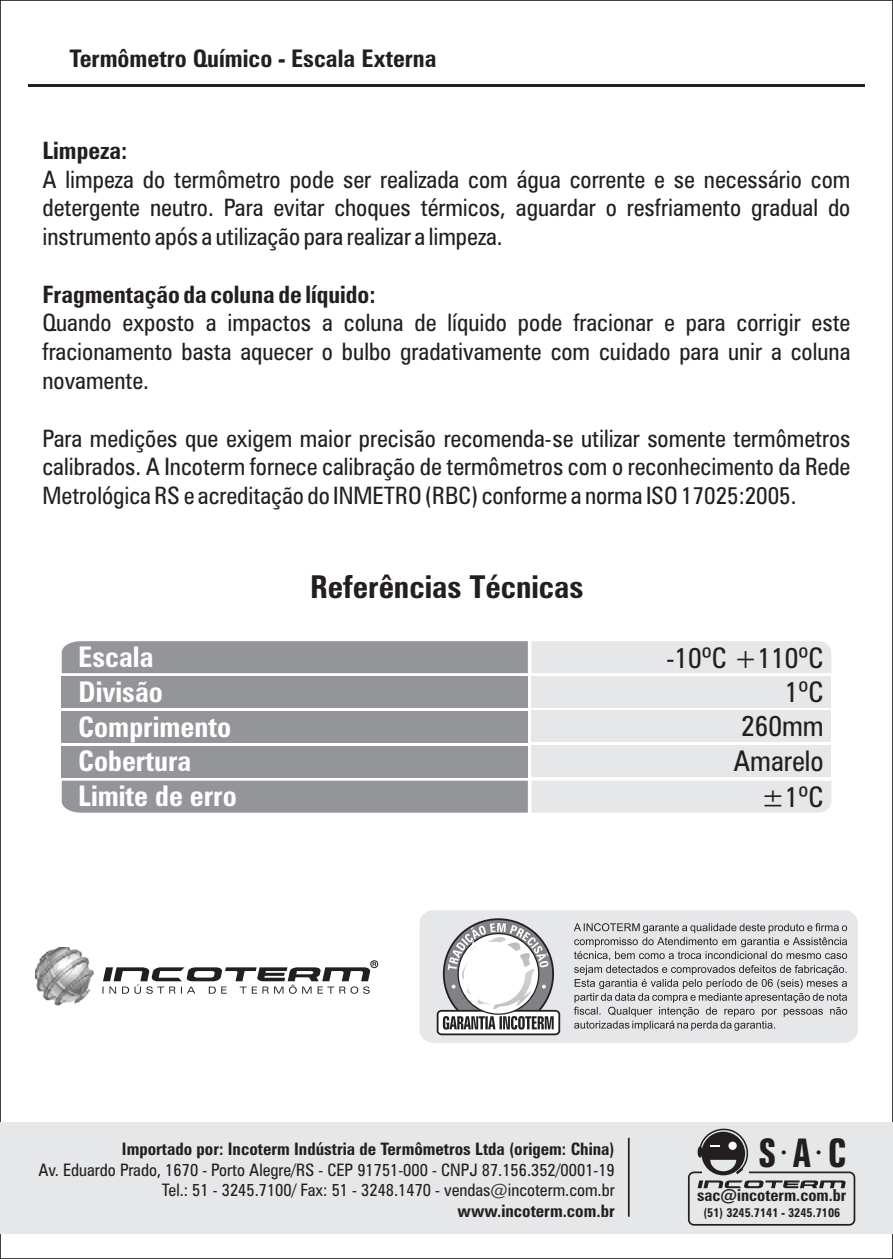
<style>
.page{position:relative;width:893px;height:1259px;background:#fff}
.page>*{position:absolute;margin:0;border:0;box-sizing:border-box;transform-origin:0 0}
.t1{font:700 extra-condensed 39.6px "Zurich BT";color:#231f20}
.t2{font:700 condensed 31.5px "Zurich BT";color:#231f20}
.t3{font:700 condensed 28.5px/34.5px "Zurich BT";color:#fff}
.t4{font:condensed 28.5px/34.2px "Zurich BT";color:#231f20;text-align:right}
.t5{font:700 condensed 24.3px "Zurich BT";color:#231f20}
.t6{font:condensed 24px/28.8px "Zurich BT";color:#231f20;text-align:justify}
.t7{font:700 condensed 24px "Zurich BT";color:#231f20}
.t8{font:condensed 17.1px/20.7px "Zurich BT";color:#231f20;text-align:right}
.t9{font:700 condensed 17.1px "Zurich BT";color:#231f20}
.t10{font:700 condensed 16.5px "Zurich BT";color:#231f20}
.t11{font:700 condensed 12.6px "Zurich BT";color:#231f20}
</style>
<div class="page">
<div style="left:531px;top:676px;width:300px;height:32px;background:#e6e7e9"></div>
<svg style="left:62px;top:641px;width:769px;height:32px;background:#b4b6b8"></svg>
<div style="left:62px;top:676px;width:466px;height:32px;background:#939598"></div>
<div style="left:531px;top:710px;width:300px;height:32px;background:#e6e7e9"></div>
<div style="left:531px;top:745px;width:300px;height:32px;background:#e6e7e9"></div>
<div style="left:62px;top:711px;width:466px;height:32px;background:#939598"></div>
<div style="left:62px;top:745px;width:466px;height:32px;background:#939598"></div>
<svg style="left:62px;top:780px;width:769px;height:32px;background:#b5b7b9"></svg>
<div style="left:0;top:1122px;width:893px;height:111px;background:#e6e7e9"></div>
<hr style="left:628px;top:1137px;width:2px;height:79px;background:#231f20">
<svg style="left:698px;top:1128px;width:148px;height:60px"></svg>
<div style="left:688px;top:1171px;width:167px;height:54px;border:2px solid #231f20;border-radius:5px"></div>
<div style="left:370px;top:960px;width:8px;height:8px;border:1px solid #231f20;border-radius:50%"></div>
<img style="left:35px;top:947px;width:59px;height:58px">
<svg style="left:102px;top:962px;width:274px;height:31px"></svg>
<div style="left:419px;top:910px;width:439px;height:133px;background:#e6e7e9;border-radius:14px"></div>
<svg style="left:437px;top:918px;width:410px;height:117px"></svg>
<hr style="left:28px;top:84px;width:837px;height:3px;background:#231f20">
<p class="t5" style="left:70px;top:49px;width:369px">Termômetro Químico - Escala Externa</p>
<p class="t7" style="left:43px;top:140px;width:86px">Limpeza:</p>
<p class="t6" style="left:43px;top:167px;width:809px">A limpeza do termômetro pode ser realizada com água corrente e se necessário com detergente neutro. Para evitar choques térmicos, aguardar o resfriamento gradual do instrumento após a utilização para realizar a limpeza.</p>
<p class="t7" style="left:43px;top:284px;width:335px">Fragmentação da coluna de líquido:</p>
<p class="t6" style="left:42px;top:311px;width:809px">Quando exposto a impactos a coluna de líquido pode fracionar e para corrigir este fracionamento basta aquecer o bulbo gradativamente com cuidado para unir a coluna novamente.</p>
<p class="t6" style="left:42px;top:426px;width:809px">Para medições que exigem maior precisão recomenda-se utilizar somente termômetros calibrados. A Incoterm fornece calibração de termômetros com o reconhecimento da Rede Metrológica RS e acreditação do INMETRO (RBC) conforme a norma ISO 17025:2005.</p>
<h2 class="t2" style="left:310px;top:574px;width:275px">Referências Técnicas</h2>
<p class="t3" style="left:78px;top:643px;width:77px">Escala</p>
<p class="t4" style="left:666px;top:644px;width:159px">-10ºC +110ºC<br>1ºC<br>260mm<br>Amarelo</p>
<p class="t3" style="left:78px;top:677px;width:160px">Divisão<br>Comprimento<br>Cobertura<br>Limite de erro</p>
<p class="t4" style="left:761px;top:782px;width:64px">±1ºC</p>
<p class="t9" style="left:122px;top:1142px;width:494px">Importado por: Incoterm Indústria de Termômetros Ltda (origem: China)</p>
<p class="t8" style="left:39px;top:1161px;width:578px">Av. Eduardo Prado, 1670 - Porto Alegre/RS - CEP 91751-000 - CNPJ 87.156.352/0001-19<br>Tel.: 51 - 3245.7100/ Fax: 51 - 3248.1470 - vendas@incoterm.com.br</p>
<p class="t9" style="left:458px;top:1204px;width:159px">www.incoterm.com.br</p>
<h1 class="t1" style="left:758px;top:1136px;width:90px">SAC</h1>
<p class="t10" style="left:697px;top:1189px;width:151px">sac@incoterm.com.br</p>
<p class="t11" style="left:703px;top:1207px;width:138px">(51) 3245.7141 - 3245.7106</p>
</div>
